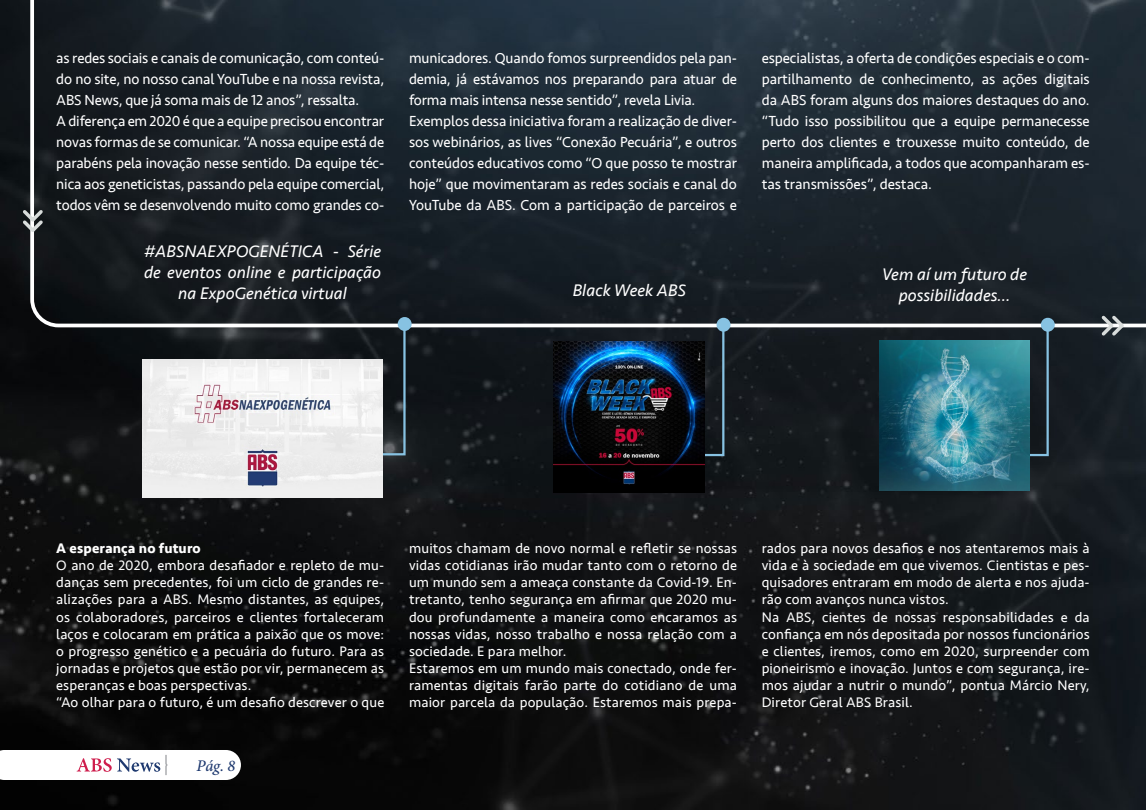
<style>
.page{position:relative;width:1146px;height:810px;background:#fff}
.page>*{position:absolute;margin:0;border:0;box-sizing:border-box;transform-origin:0 0}
.t1{font:italic 17.25px/20.7px "Seravek";color:#fff;text-align:center}
.t2{font:italic 500 16.27px "Minion Pro";color:#1e396f}
.t3{font:15px/21px "Seravek";letter-spacing:-.01em;color:#fff}
.t4{font:14.85px "Seravek";letter-spacing:-.005em;color:#fff}
.t5{font:14.25px/17.1px "Seravek";letter-spacing:.01em;color:#fff}
.t6{font:700 14.25px "Seravek";letter-spacing:.01em;color:#fff}
.s1{font-size:14.85px}
</style>
<div class="page">
<img style="left:0;top:0;width:1145px;height:810px">
<svg style="left:28px;top:0;width:1117px;height:329px;background:#1e272f"></svg>
<svg style="left:375px;top:321px;width:31px;height:136px;background:#293339"></svg>
<div style="left:397px;top:317px;width:14px;height:14px;border:7px solid #87c2e2;border-radius:50%"></div>
<img style="left:142px;top:359px;width:241px;height:139px">
<svg style="left:694px;top:322px;width:31px;height:135px;background:#273139"></svg>
<div style="left:716px;top:318px;width:14px;height:14px;border:7px solid #87c2e2;border-radius:50%"></div>
<img style="left:553px;top:342px;width:151px;height:151px">
<svg style="left:20px;top:207px;width:26px;height:28px"></svg>
<svg style="left:1098px;top:313px;width:28px;height:26px"></svg>
<svg style="left:1018px;top:322px;width:31px;height:135px;background:#2a3841"></svg>
<div style="left:1040px;top:318px;width:14px;height:14px;border:7px solid #87c2e2;border-radius:50%"></div>
<img style="left:879px;top:341px;width:150px;height:149px">
<svg style="left:0;top:750px;width:241px;height:30px"></svg>
<p class="t3" style="left:56px;top:47px;width:329px">as redes sociais e canais de comunicação, com conteú&shy;do no site, no nosso canal YouTube e na nossa revista, ABS News, que já soma mais de 12 anos”, ressalta.<br>A diferença em 2020 é que a equipe precisou encontrar novas formas de se comunicar. “A nossa equipe está de parabéns pela inovação nesse sentido. Da equipe téc&shy;nica aos geneticistas, passando pela equipe comercial, todos vêm se desenvolvendo muito como grandes co-</p>
<p class="t3" style="left:409px;top:47px;width:329px">municadores. Quando fomos surpreendidos pela pan&shy;demia, já estávamos nos preparando para atuar de forma mais intensa nesse sentido”, revela Livia.<br>Exemplos dessa iniciativa foram a realização de diver&shy;sos webinários, as lives “Conexão Pecuária”, e outros conteúdos educativos como “O que posso te mostrar hoje” que movimentaram as redes sociais e canal do YouTube da ABS. Com a participação de parceiros e</p>
<p class="t3" style="left:761px;top:47px;width:329px;text-align:justify">especialistas, a oferta de condições especiais e o com&shy;partilhamento de conhecimento, as ações digitais da ABS foram alguns dos maiores destaques do ano. “Tudo isso possibilitou que a equipe permanecesse perto dos clientes e trouxesse muito conteúdo, de maneira amplificada, a todos que acompanharam <span class="s1">es-</span></p>
<p class="t4" style="left:761px;top:172px;width:172px">tas transmissões”, destaca.</p>
<p class="t1" style="left:144px;top:241px;width:239px">#ABSNAEXPOGENÉTICA - Série de eventos online e participação na ExpoGenética virtual</p>
<p class="t1" style="left:572px;top:280px;width:115px">Black Week ABS</p>
<p class="t1" style="left:882px;top:264px;width:146px">Vem aí um futuro de possibilidades...</p>
<p class="t6" style="left:56px;top:537px;width:146px">A esperança no futuro</p>
<p class="t5" style="left:56px;top:557px;width:329px">O ano de 2020, embora desafiador e repleto de mu&shy;danças sem precedentes, foi um ciclo de grandes re&shy;alizações para a ABS. Mesmo distantes, as equipes, os colaboradores, parceiros e clientes fortaleceram laços e colocaram em prática a paixão que os move: o progresso genético e a pecuária do futuro. Para as jornadas e projetos que estão por vir, permanecem as esperanças e boas perspectivas.<br>“Ao olhar para o futuro, é um desafio descrever o que</p>
<p class="t2" style="left:197px;top:755px;width:40px">Pág. 8</p>
<p class="t5" style="left:409px;top:540px;width:329px">muitos chamam de novo normal e refletir se nossas vidas cotidianas irão mudar tanto com o retorno de um mundo sem a ameaça constante da Covid-19. En&shy;tretanto, tenho segurança em afirmar que 2020 mu&shy;dou profundamente a maneira como encaramos as nossas vidas, nosso trabalho e nossa relação com a sociedade. E para melhor.<br>Estaremos em um mundo mais conectado, onde fer&shy;ramentas digitais farão parte do cotidiano de uma maior parcela da população. Estaremos mais prepa-</p>
<p class="t5" style="left:761px;top:540px;width:329px">rados para novos desafios e nos atentaremos mais à vida e à sociedade em que vivemos. Cientistas e pes&shy;quisadores entraram em modo de alerta e nos ajuda&shy;rão com avanços nunca vistos.<br>Na ABS, cientes de nossas responsabilidades e da confiança em nós depositada por nossos funcionários e clientes, iremos, como em 2020, surpreender com pioneirismo e inovação. Juntos e com segurança, ire&shy;mos ajudar a nutrir o mundo”, pontua Márcio Nery, Diretor Geral ABS Brasil.</p>
</div>
